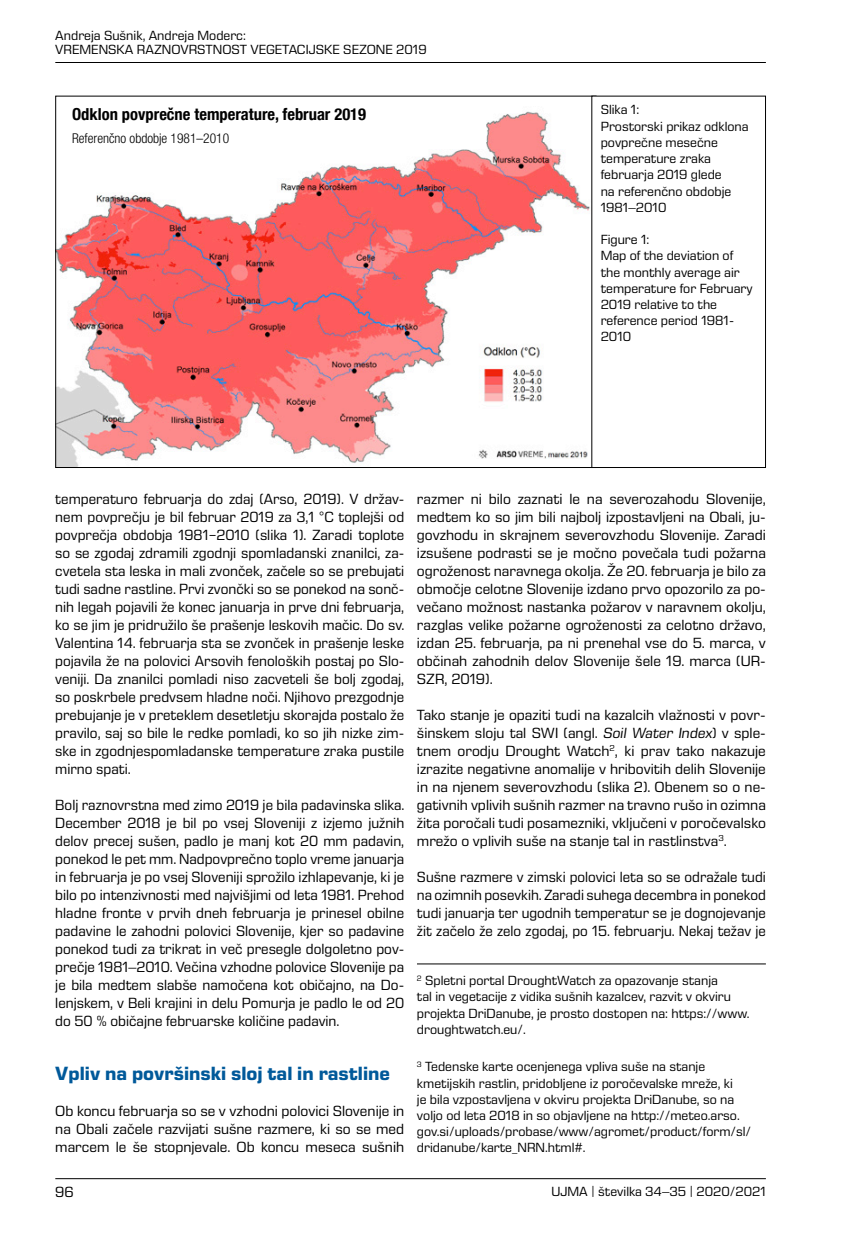
<style>
.page{position:relative;width:851px;height:1234px;background:#fff}
.page>*{position:absolute;margin:0;border:0;box-sizing:border-box;transform-origin:0 0}
._02_Naslov__W12_bold{font:700 19.5px "Eurostile Next LT Pro";color:#00599a}
._06_podpis_pod_sliko{font:700 condensed 16.5px "Helvetica Neue LT Com";color:#000}
._00_normal_10pt_SLO{font:15px/18px "Eurostile Next LT Pro";color:#000;text-align:justify}
._08_paginacija_9pt{font:15px "Eurostile Next LT Pro";color:#000}
._06_podpis_ob_sliko{font:13.5px/16.2px "Eurostile Next LT Pro";color:#000}
._07_top_napis_9pt{font:13.5px "Eurostile Next LT Pro";color:#000}
._09_spodaj_stevilka{font:13.5px "Eurostile Next LT Pro";color:#000}
._06_podpis_pod_sliko-2{font:300 condensed 13.5px "Helvetica Neue LT Com";color:#000}
</style>
<div class="page">
<hr style="left:55px;top:1177px;width:710px;height:1px;background:#000">
<hr style="left:55px;top:62px;width:710px;height:1px;background:#000">
<hr style="left:417px;top:963px;width:348px;height:1px;background:#000">
<img style="left:57px;top:111px;width:533px;height:355px">
<p class="_07_top_napis_9pt" style="left:55px;top:28px;width:192px">Andreja Sušnik, Andreja Moderc:</p>
<p class="_07_top_napis_9pt" style="left:55px;top:42px;width:373px">VREMENSKA RAZNOVRSTNOST VEGETACIJSKE SEZONE 2019</p>
<p class="_06_podpis_pod_sliko" style="left:72px;top:105px;width:295px">Odklon povprečne temperature, februar 2019</p>
<p class="_06_podpis_pod_sliko-2" style="left:72px;top:130px;width:159px">Referenčno obdobje 1981–2010</p>
<p class="_06_podpis_ob_sliko" style="left:600px;top:102px;width:40px">Slika 1:</p>
<p class="_06_podpis_ob_sliko" style="left:600px;top:118px;width:149px">Prostorski prikaz odklona povprečne mesečne temperature zraka februarja 2019 glede<br>na referenčno obdobje<br>1981–2010</p>
<p class="_06_podpis_ob_sliko" style="left:600px;top:231px;width:50px">Figure 1:</p>
<p class="_06_podpis_ob_sliko" style="left:600px;top:248px;width:153px">Map of the deviation of the monthly average air temperature for February<br>2019 relative to the reference period 1981-<br>2010</p>
<p class="_00_normal_10pt_SLO" style="left:55px;top:490px;width:350px">temperaturo februarja do zdaj (Arso, 2019). V držav&shy;nem povprečju je bil februar 2019 za 3,1 °C toplejši od povprečja obdobja 1981−2010 (slika 1). Zaradi toplote so se zgodaj zdramili zgodnji spomladanski znanilci, za&shy;cvetela sta leska in mali zvonček, začele so se prebujati tudi sadne rastline. Prvi zvončki so se ponekod na sonč&shy;nih legah pojavili že konec januarja in prve dni februarja, ko se jim je pridružilo še prašenje leskovih mačic. Do sv.<br>Valentina 14. februarja sta se zvonček in prašenje leske pojavila že na polovici Arsovih fenoloških postaj po Slo&shy;veniji. Da znanilci pomladi niso zacveteli še bolj zgodaj, so poskrbele predvsem hladne noči. Njihovo prezgodnje prebujanje je v preteklem desetletju skorajda postalo že pravilo, saj so bile le redke pomladi, ko so jih nizke zim&shy;ske in zgodnjespomladanske temperature zraka pustile mirno spati.</p>
<p class="_00_normal_10pt_SLO" style="left:55px;top:796px;width:350px">Bolj raznovrstna med zimo 2019 je bila padavinska slika.<br>December 2018 je bil po vsej Sloveniji z izjemo južnih delov precej sušen, padlo je manj kot 20 mm padavin, ponekod le pet mm. Nadpovprečno toplo vreme januarja in februarja je po vsej Sloveniji sprožilo izhlapevanje, ki je bilo po intenzivnosti med najvišjimi od leta 1981. Prehod hladne fronte v prvih dneh februarja je prinesel obilne padavine le zahodni polovici Slovenije, kjer so padavine ponekod tudi za trikrat in več presegle dolgoletno pov&shy;prečje 1981–2010. Večina vzhodne polovice Slovenije pa je bila medtem slabše namočena kot običajno, na Do&shy;lenjskem, v Beli krajini in delu Pomurja je padlo le od 20 do 50 % običajne februarske količine padavin.</p>
<p class="_02_Naslov__W12_bold" style="left:55px;top:1062px;width:336px">Vpliv na površinski sloj tal in rastline</p>
<p class="_00_normal_10pt_SLO" style="left:55px;top:1102px;width:350px">Ob koncu februarja so se v vzhodni polovici Slovenije in na Obali začele razvijati sušne razmere, ki so se med marcem le še stopnjevale. Ob koncu meseca sušnih</p>
<p class="_00_normal_10pt_SLO" style="left:417px;top:490px;width:350px">razmer ni bilo zaznati le na severozahodu Slovenije, medtem ko so jim bili najbolj izpostavljeni na Obali, ju&shy;govzhodu in skrajnem severovzhodu Slovenije. Zaradi izsušene podrasti se je močno povečala tudi požarna ogroženost naravnega okolja. Že 20. februarja je bilo za območje celotne Slovenije izdano prvo opozorilo za po&shy;večano možnost nastanka požarov v naravnem okolju, razglas velike požarne ogroženosti za celotno državo, izdan 25. februarja, pa ni prenehal vse do 5. marca, v občinah zahodnih delov Slovenije šele 19. marca (UR-SZR, 2019).</p>
<p class="_00_normal_10pt_SLO" style="left:417px;top:706px;width:350px">Tako stanje je opaziti tudi na kazalcih vlažnosti v povr&shy;šinskem sloju tal SWI (angl. Soil Water Index) v sple&shy;tnem orodju Drought Watch<sup>2</sup>, ki prav tako nakazuje izrazite negativne anomalije v hribovitih delih Slovenije in na njenem severovzhodu (slika 2). Obenem so o ne&shy;gativnih vplivih sušnih razmer na travno rušo in ozimna žita poročali tudi posamezniki, vključeni v poročevalsko mrežo o vplivih suše na stanje tal in rastlinstva<sup>3</sup>.</p>
<p class="_00_normal_10pt_SLO" style="left:417px;top:868px;width:350px">Sušne razmere v zimski polovici leta so se odražale tudi na ozimnih posevkih. Zaradi suhega decembra in ponekod tudi januarja ter ugodnih temperatur se je dognojevanje žit začelo že zelo zgodaj, po 15. februarju. Nekaj težav je</p>
<p class="_06_podpis_ob_sliko" style="left:417px;top:972px;width:334px"><sup>2</sup> Spletni portal DroughtWatch za opazovanje stanja<br>tal in vegetacije z vidika sušnih kazalcev, razvit v okviru projekta DriDanube, je prosto dostopen na: https://www. droughtwatch.eu/.</p>
<p class="_06_podpis_ob_sliko" style="left:417px;top:1058px;width:335px"><sup>3</sup> Tedenske karte ocenjenega vpliva suše na stanje kmetijskih rastlin, pridobljene iz poročevalske mreže, ki<br>je bila vzpostavljena v okviru projekta DriDanube, so na voljo od leta 2018 in so objavljene na http://meteo.arso. gov.si/uploads/probase/www/agromet/product/form/sl/ dridanube/karte_NRN.html#.</p>
<p class="_08_paginacija_9pt" style="left:55px;top:1182px;width:20px">96</p>
<p class="_09_spodaj_stevilka" style="left:551px;top:1183px;width:216px">UJMA | številka 34–35 | 2020/2021</p>
</div>
